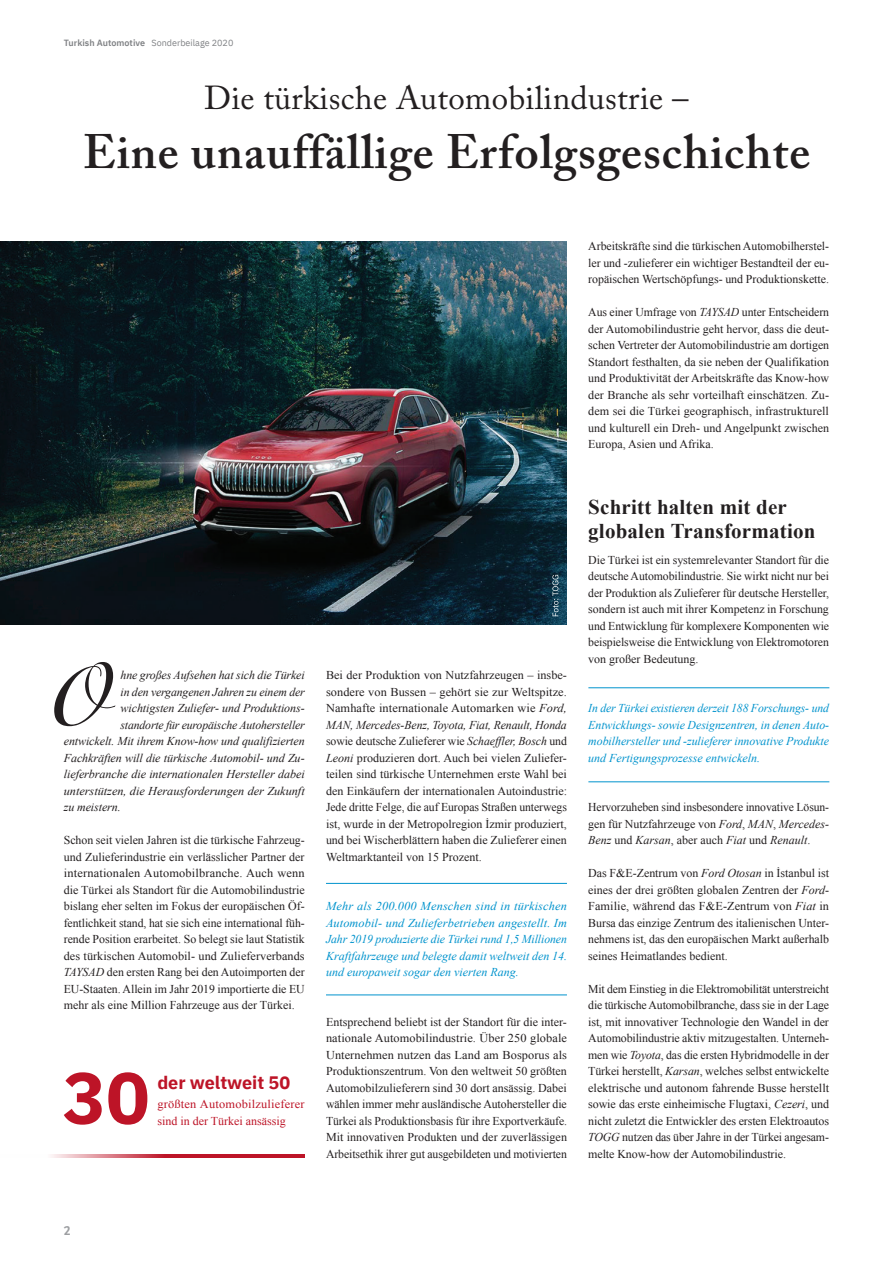
<style>
.page{position:relative;width:893px;height:1263px;background:#fff}
.page>*{position:absolute;margin:0;border:0;box-sizing:border-box;transform-origin:0 0}
.TO_HEAD_1_mavi{font:600 48px "Adobe Caslon Pro";letter-spacing:.02em;color:#231f20}
.TO_HEAD_1_mavi-2{font:33px "Adobe Caslon Pro";letter-spacing:.01em;color:#231f20}
.TO_Fließtext_schwarz{font:700 21px "Times New Roman";letter-spacing:.01em;color:#231f20}
.Fließtext{font:700 18px "IBM Plex Sans";color:#bd1427}
.t1{font:700 13.5px "Scala Sans Caps";color:#9d9fa2}
.TO_Fließtext_schwarz-2{font:12px/16.5px "Times New Roman";color:#231f20;text-align:justify}
.TO_Fließtext_schwarz-3{font:italic 12px/16.5px "Times New Roman";color:#0093cd;text-align:justify}
.TO_Fließtext_schwarz-4{font:italic 12px "Times New Roman";letter-spacing:-.005em;color:#231f20}
.TO_Fließtext_schwarz-5{font:12px/16.5px "Times New Roman";letter-spacing:.015em;color:#bd1427}
.t2{font:600 9px "IBM Plex Sans";color:#808285}
.s1{font-weight:400}
.s2{font-style:italic}
</style>
<div class="page">
<img style="left:0;top:242px;width:567px;height:382px">
<svg style="left:552px;top:575px;width:6px;height:41px"></svg>
<hr style="left:326px;top:883px;width:241px;height:1px;background:#0093cd">
<hr style="left:326px;top:994px;width:241px;height:1px;background:#0093cd">
<svg style="left:51px;top:1154px;width:254px;height:4px"></svg>
<svg style="left:54px;top:662px;width:61px;height:64px"></svg>
<hr style="left:588px;top:687px;width:241px;height:1px;background:#0093cd">
<hr style="left:588px;top:781px;width:241px;height:1px;background:#0093cd">
<svg style="left:64px;top:1072px;width:83px;height:53px"></svg>
<p class="t2" style="left:64px;top:36px;width:171px">Turkish Automotive <span class="s1">Sonderbeilage 2020</span></p>
<p class="TO_HEAD_1_mavi-2" style="left:204px;top:79px;width:486px">Die türkische Automobilindustrie –</p>
<p class="TO_HEAD_1_mavi" style="left:83px;top:123px;width:729px">Eine unauffällige Erfolgsgeschichte</p>
<p class="TO_Fließtext_schwarz-4" style="left:121px;top:667px;width:186px">hne großes Aufsehen hat sich die Türkei</p>
<p class="TO_Fließtext_schwarz-4" style="left:121px;top:683px;width:186px">in den vergangenen Jahren zu einem der</p>
<p class="TO_Fließtext_schwarz-4" style="left:121px;top:700px;width:185px">wichtigsten Zuliefer- und Produktions-</p>
<p class="TO_Fließtext_schwarz-4" style="left:121px;top:716px;width:186px">standorte für europäische Autohersteller</p>
<p class="TO_Fließtext_schwarz-4" style="left:64px;top:733px;width:242px">entwickelt. Mit ihrem Know-how und qualifizierten</p>
<p class="TO_Fließtext_schwarz-4" style="left:64px;top:749px;width:242px">Fachkräften will die türkische Automobil- und Zu-</p>
<p class="TO_Fließtext_schwarz-4" style="left:64px;top:766px;width:242px">lieferbranche die internationalen Hersteller dabei</p>
<p class="TO_Fließtext_schwarz-4" style="left:64px;top:782px;width:242px">unterstützen, die Herausforderungen der Zukunft</p>
<p class="TO_Fließtext_schwarz-4" style="left:64px;top:799px;width:58px">zu meistern.</p>
<p class="TO_Fließtext_schwarz-2" style="left:64px;top:832px;width:243px">Schon seit vielen Jahren ist die türkische Fahrzeug&shy;und Zulieferindustrie ein verlässlicher Partner der internationalen Automobilbranche. Auch wenn die Türkei als Standort für die Automobilindustrie bislang eher selten im Fokus der europäischen Öf&shy;fentlichkeit stand, hat sie sich eine international füh&shy;rende Position erarbeitet. So belegt sie laut Statistik des türkischen Automobil- und Zulieferverbands <span class="s2">TAYSAD</span> den ersten Rang bei den Autoimporten der EU-Staaten. Allein im Jahr 2019 importierte die EU mehr als eine Million Fahrzeuge aus der Türkei.</p>
<p class="Fließtext" style="left:157px;top:1068px;width:134px">der weltweit 50</p>
<p class="TO_Fließtext_schwarz-5" style="left:157px;top:1096px;width:149px">größten Automobilzulieferer sind in der Türkei ansässig</p>
<p class="TO_Fließtext_schwarz-2" style="left:326px;top:667px;width:243px">Bei der Produktion von Nutzfahrzeugen – insbe&shy;sondere von Bussen – gehört sie zur Weltspitze.<br>Namhafte internationale Automarken wie <span class="s2">Ford, MAN, Mercedes-Benz, Toyota, Fiat, Renault, Honda </span>sowie deutsche Zulieferer wie <span class="s2">Schaeffler, Bosch</span> und <span class="s2">Leoni</span> produzieren dort. Auch bei vielen Zuliefer&shy;teilen sind türkische Unternehmen erste Wahl bei den Einkäufern der internationalen Autoindustrie:<br>Jede dritte Felge, die auf Europas Straßen unterwegs ist, wurde in der Metropolregion İzmir produziert, und bei Wischerblättern haben die Zulieferer einen Weltmarktanteil von 15 Prozent.</p>
<p class="TO_Fließtext_schwarz-3" style="left:326px;top:897px;width:243px">Mehr als 200.000 Menschen sind in türkischen Automobil- und Zulieferbetrieben angestellt. Im Jahr 2019 produzierte die Türkei rund 1,5 Millionen Kraftfahrzeuge und belegte damit weltweit den 14. und europaweit sogar den vierten Rang.</p>
<p class="TO_Fließtext_schwarz-2" style="left:326px;top:1013px;width:243px">Entsprechend beliebt ist der Standort für die inter&shy;nationale Automobilindustrie. Über 250 globale Unternehmen nutzen das Land am Bosporus als Produktionszentrum. Von den weltweit 50 größten Automobilzulieferern sind 30 dort ansässig. Dabei wählen immer mehr ausländische Autohersteller die Türkei als Produktionsbasis für ihre Exportverkäufe.<br>Mit innovativen Produkten und der zuverlässigen Arbeitsethik ihrer gut ausgebildeten und motivierten</p>
<p class="TO_Fließtext_schwarz-2" style="left:588px;top:238px;width:242px">Arbeitskräfte sind die türkischen Automobilherstel&shy;ler und -zulieferer ein wichtiger Bestandteil der eu&shy;ropäischen Wertschöpfungs- und Produktionskette.</p>
<p class="TO_Fließtext_schwarz-2" style="left:588px;top:304px;width:242px">Aus einer Umfrage von <span class="s2">TAYSAD</span> unter Entscheidern der Automobilindustrie geht hervor, dass die deut&shy;schen Vertreter der Automobilindustrie am dortigen Standort festhalten, da sie neben der Qualifikation und Produktivität der Arbeitskräfte das Know-how der Branche als sehr vorteilhaft einschätzen. Zu&shy;dem sei die Türkei geographisch, infrastrukturell und kulturell ein Dreh- und Angelpunkt zwischen Europa, Asien und Afrika.</p>
<p class="TO_Fließtext_schwarz" style="left:588px;top:492px;width:200px">Schritt halten mit der</p>
<p class="TO_Fließtext_schwarz" style="left:588px;top:516px;width:229px">globalen Transformation</p>
<p class="TO_Fließtext_schwarz-2" style="left:588px;top:551px;width:242px">Die Türkei ist ein systemrelevanter Standort für die deutsche Automobilindustrie. Sie wirkt nicht nur bei der Produktion als Zulieferer für deutsche Hersteller, sondern ist auch mit ihrer Kompetenz in Forschung und Entwicklung für komplexere Komponenten wie beispielsweise die Entwicklung von Elektromotoren von großer Bedeutung.</p>
<p class="TO_Fließtext_schwarz-3" style="left:588px;top:699px;width:242px">In der Türkei existieren derzeit 188 Forschungs- und Entwicklungs- sowie Designzentren, in denen Auto&shy;mobilhersteller und -zulieferer innovative Produkte und Fertigungsprozesse entwickeln.</p>
<p class="TO_Fließtext_schwarz-2" style="left:588px;top:799px;width:242px">Hervorzuheben sind insbesondere innovative Lösun&shy;gen für Nutzfahrzeuge von <span class="s2">Ford</span>, <span class="s2">MAN</span>, <span class="s2">Mercedes-Benz</span> und <span class="s2">Karsan</span>, aber auch <span class="s2">Fiat</span> und <span class="s2">Renault</span>.</p>
<p class="TO_Fließtext_schwarz-2" style="left:588px;top:865px;width:242px">Das F&amp;E-Zentrum von <span class="s2">Ford Otosan</span> in İstanbul ist eines der drei größten globalen Zentren der <span class="s2">Ford</span>-Familie, während das F&amp;E-Zentrum von <span class="s2">Fiat</span> in Bursa das einzige Zentrum des italienischen Unter&shy;nehmens ist, das den europäischen Markt außerhalb seines Heimatlandes bedient.</p>
<p class="TO_Fließtext_schwarz-2" style="left:588px;top:980px;width:242px">Mit dem Einstieg in die Elektromobilität unterstreicht die türkische Automobilbranche, dass sie in der Lage ist, mit innovativer Technologie den Wandel in der Automobilindustrie aktiv mitzugestalten. Unterneh&shy;men wie <span class="s2">Toyota</span>, das die ersten Hybridmodelle in der Türkei herstellt, <span class="s2">Karsan</span>, welches selbst entwickelte elektrische und autonom fahrende Busse herstellt sowie das erste einheimische Flugtaxi, <span class="s2">Cezeri</span>, und nicht zuletzt die Entwickler des ersten Elektroautos <span class="s2">TOGG</span> nutzen das über Jahre in der Türkei angesam&shy;melte Know-how der Automobilindustrie.</p>
<p class="t1" style="left:64px;top:1223px;width:8px">2</p>
</div>
